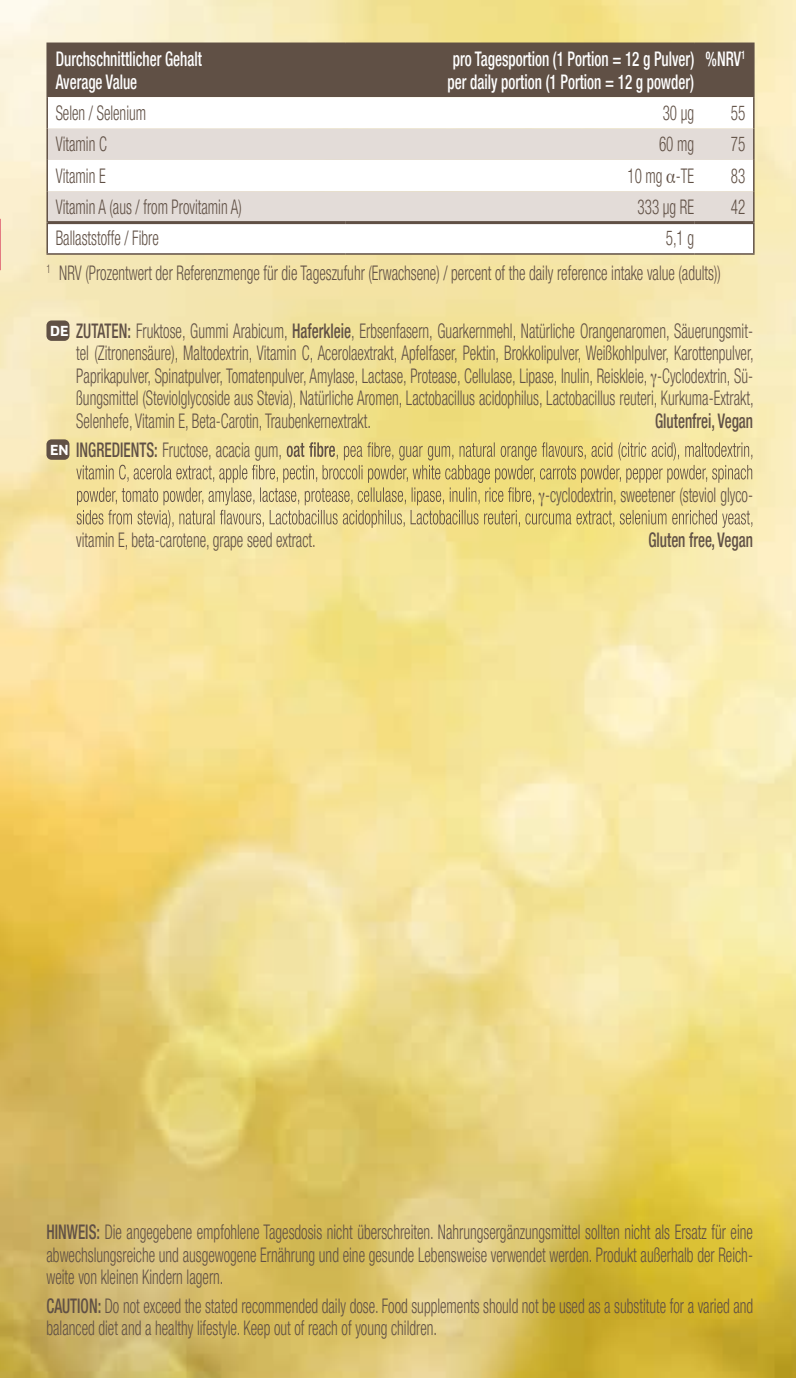
<style>
.page{position:relative;width:796px;height:1378px;background:#fff}
.page>*{position:absolute;margin:0;border:0;box-sizing:border-box;transform-origin:0 0}
.t1{font:300 condensed 20.1px/22.5px "Helvetica Neue LT Pro";color:#605045;scale:.75 1}
.t2{font:500 condensed 20.1px/22.5px "Helvetica Neue LT Pro";color:#fff;scale:.75 1}
.t3{font:500 condensed 20.1px "Helvetica Neue LT Pro";color:#605045;scale:.75 1}
.s1{font-family:"Clan Pro";font-weight:700;font-stretch:normal;font-size:13.5px;color:#fff}
.s2{font-weight:500}
</style>
<div class="page">
<img style="left:0;top:0;width:795px;height:1378px">
<svg style="left:0;top:210px;width:1px;height:112px"></svg>
<div style="left:48px;top:44px;width:704px;height:53px;background:#605045"></div>
<svg style="left:48px;top:97px;width:704px;height:156px"></svg>
<svg style="left:48px;top:128px;width:704px;height:93px;fill:#e3dcd8"></svg>
<hr style="left:46px;top:43px;width:299px;height:1px;background:#605045">
<hr style="left:46px;top:44px;width:2px;height:53px;background:#605045">
<hr style="left:345px;top:43px;width:348px;height:1px;background:#605045">
<hr style="left:693px;top:43px;width:61px;height:1px;background:#605045">
<hr style="left:752px;top:44px;width:2px;height:53px;background:#605045">
<hr style="left:46px;top:97px;width:2px;height:31px;background:#605045">
<hr style="left:752px;top:97px;width:2px;height:31px;background:#605045">
<hr style="left:46px;top:128px;width:2px;height:32px;background:#605045">
<hr style="left:752px;top:128px;width:2px;height:32px;background:#605045">
<hr style="left:46px;top:160px;width:2px;height:31px;background:#605045">
<hr style="left:752px;top:160px;width:2px;height:31px;background:#605045">
<hr style="left:46px;top:191px;width:2px;height:32px;background:#605045">
<hr style="left:752px;top:191px;width:2px;height:32px;background:#605045">
<hr style="left:46px;top:223px;width:2px;height:30px;background:#605045">
<hr style="left:752px;top:223px;width:2px;height:30px;background:#605045">
<hr style="left:46px;top:253px;width:299px;height:2px;background:#605045">
<hr style="left:345px;top:253px;width:348px;height:2px;background:#605045">
<hr style="left:693px;top:253px;width:61px;height:2px;background:#605045">
<hr style="left:48px;top:221px;width:297px;height:3px;background:#605045">
<hr style="left:345px;top:221px;width:348px;height:3px;background:#605045">
<hr style="left:693px;top:221px;width:59px;height:3px;background:#605045">
<div style="left:46px;top:320px;width:23px;height:21px;background:#605045;border-radius:5px"></div>
<div style="left:46px;top:439px;width:23px;height:21px;background:#605045;border-radius:5px"></div>
<svg style="left:666px;top:173px;width:9px;height:10px"></svg>
<svg style="left:650px;top:373px;width:6px;height:14px"></svg>
<svg style="left:76px;top:442px;width:676px;height:86px;background:#e0cf8b"></svg>
<p class="t2" style="left:56px;top:47px;width:196px">Durchschnittlicher Gehalt<br>Average Value</p>
<p class="t2" style="left:447px;top:47px;width:330px">pro Tagesportion (1 Portion = 12 g Pulver) per daily portion (1 Portion = 12 g powder)</p>
<p class="t2" style="left:705px;top:47px;width:54px">%NRV<sup>1</sup></p>
<p class="t1" style="left:56px;top:101px;width:122px">Selen / Selenium</p>
<p class="t1" style="left:662px;top:101px;width:43px">30 μg</p>
<p class="t1" style="left:730px;top:101px;width:21px">55</p>
<p class="t1" style="left:56px;top:133px;width:70px">Vitamin C</p>
<p class="t1" style="left:658px;top:133px;width:48px">60 mg</p>
<p class="t1" style="left:730px;top:133px;width:21px">75</p>
<p class="t1" style="left:56px;top:164px;width:68px">Vitamin E</p>
<p class="t1" style="left:627px;top:164px;width:90px">10 mg -TE</p>
<p class="t1" style="left:730px;top:164px;width:21px">83</p>
<p class="t1" style="left:56px;top:196px;width:249px">Vitamin A (aus / from Provitamin A)</p>
<p class="t1" style="left:637px;top:196px;width:77px">333 μg RE</p>
<p class="t1" style="left:730px;top:196px;width:21px">42</p>
<p class="t1" style="left:56px;top:227px;width:139px">Ballaststoffe / Fibre</p>
<p class="t1" style="left:46px;top:221px;width:900px;line-height:34.5px;text-indent:619px">5,1 g<br><sup>1</sup> NRV (Prozentwert der Referenzmenge für die Tageszufuhr (Erwachsene) / percent of the daily reference intake value (adults))</p>
<p class="t1" style="left:76px;top:319px;width:904px;text-align:justify;text-indent:-26px"><span class="s1">DE</span> <span class="s2">ZUTATEN:</span> Fruktose, Gummi Arabicum, <span class="s2">Haferkleie</span>, Erbsenfasern, Guarkernmehl, Natürliche Orangenaromen, Säuerungsmit&shy;tel (Zitronensäure), Maltodextrin, Vitamin C, Acerolaextrakt, Apfelfaser, Pektin, Brokkolipulver, Weißkohlpulver, Karottenpulver, Paprikapulver, Spinatpulver, Tomatenpulver, Amylase, Lactase, Protease, Cellulase, Lipase, Inulin, Reiskleie, -Cyclodextrin, Sü&shy;ßungsmittel (Steviolglycoside aus Stevia), Natürliche Aromen, Lactobacillus acidophilus, Lactobacillus reuteri, Kurkuma-Extrakt, Selenhefe, Vitamin E, Beta-Carotin, Traubenkernextrakt.</p>
<p class="t3" style="left:654px;top:409px;width:132px">Glutenfrei, Vegan</p>
<p class="t1" style="left:50px;top:438px;width:311px"><span class="s1">EN</span> <span class="s2">INGREDIENTS:</span> Fructose, acacia gum,</p>
<p class="t1" style="left:544px;top:483px;width:279px">-cyclodextrin, sweetener (steviol glyco-</p>
<p class="t1" style="left:76px;top:528px;width:320px">vitamin E, beta-carotene, grape seed extract.</p>
<p class="t3" style="left:648px;top:527px;width:141px">Gluten free, Vegan</p>
<p class="t1" style="left:46px;top:1220px;width:943px;text-align:justify"><span class="s2">HINWEIS:</span> Die angegebene empfohlene Tagesdosis nicht überschreiten. Nahrungsergänzungsmittel sollten nicht als Ersatz für eine abwechslungsreiche und ausgewogene Ernährung und eine gesunde Lebensweise verwendet werden. Produkt außerhalb der Reich&shy;weite von kleinen Kindern lagern.</p>
<p class="t1" style="left:46px;top:1294px;width:943px"><span class="s2">CAUTION:</span> Do not exceed the stated recommended daily dose. Food supplements should not be used as a substitute for a varied and balanced diet and a healthy lifestyle. Keep out of reach of young children.</p>
</div>
